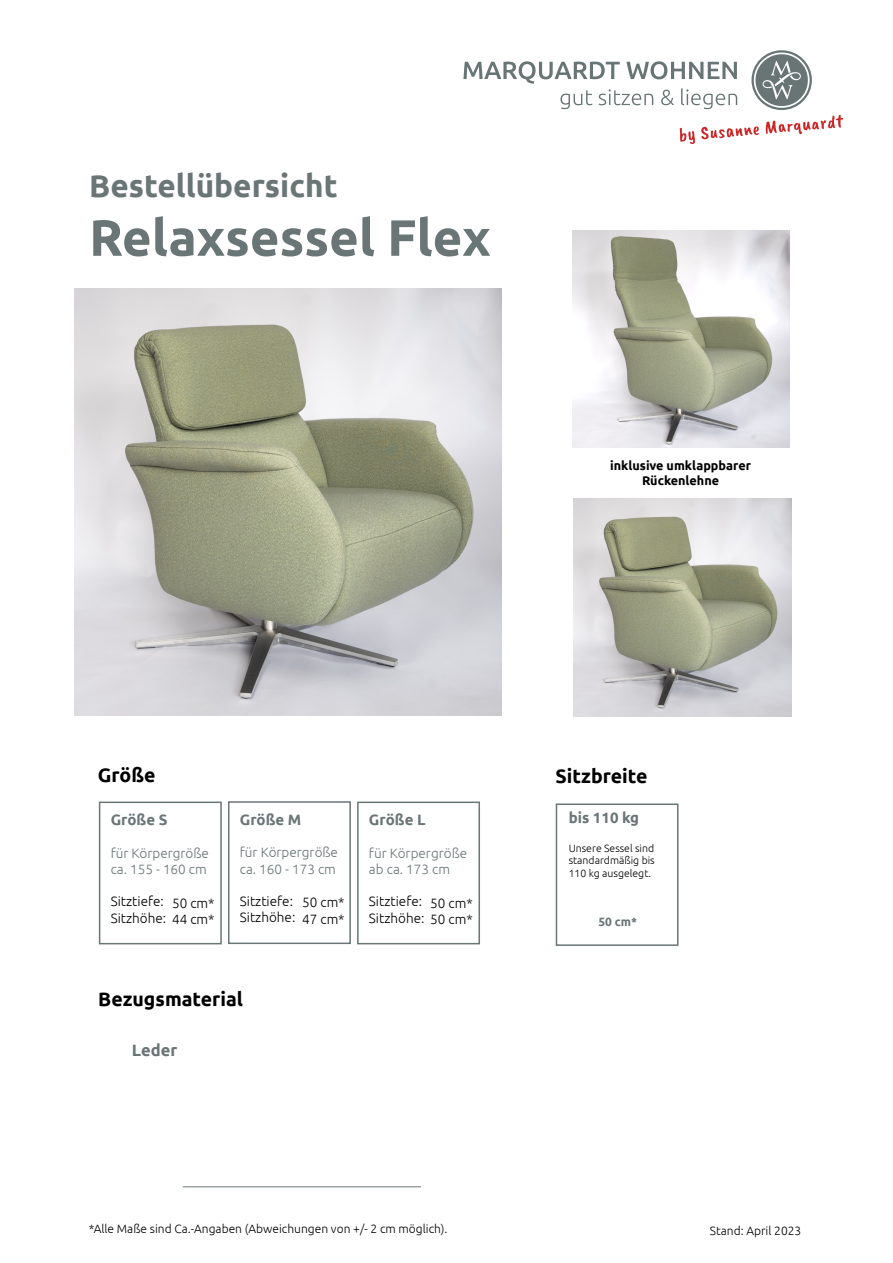
<style>
.page{position:relative;width:893px;height:1263px;background:#fff}
.page>*{position:absolute;margin:0;border:0;box-sizing:border-box;transform-origin:0 0}
.t1{font:700 51px "Ubuntu";color:#6a7576}
.t2{font:700 31.5px "Ubuntu";color:#6a7576}
.t3{font:700 19.5px "Ubuntu";color:#000}
.t4{font:700 16.5px "Ubuntu";color:#6a7576}
.t5{font:700 15px "Ubuntu";color:#6a7576}
.t6{font:300 13.5px/16.2px "Ubuntu";color:#000}
.t7{font:300 13.5px/16.2px "Ubuntu";color:#6a7576}
.t8{font:700 12.6px/15.1px "Ubuntu";color:#000;text-align:center}
.t9{font:300 12px "Ubuntu";color:#000}
.t10{font:700 12px "Ubuntu";color:#6a7576}
.t11{font:300 10.5px/12.6px "Ubuntu";color:#000;text-align:justify}
</style>
<div class="page">
<div style="left:556px;top:803px;width:122px;height:143px;border:2px solid #6a7576"></div>
<div style="left:99px;top:801px;width:123px;height:143px;border:2px solid #6a7576"></div>
<div style="left:228px;top:801px;width:123px;height:143px;border:2px solid #6a7576"></div>
<div style="left:357px;top:801px;width:123px;height:143px;border:2px solid #6a7576"></div>
<svg style="left:751px;top:50px;width:61px;height:60px"></svg>
<svg style="left:754px;top:53px;width:56px;height:55px"></svg>
<svg style="left:463px;top:61px;width:274px;height:48px"></svg>
<svg style="left:680px;top:128px;width:15px;height:16px"></svg>
<svg style="left:701px;top:126px;width:58px;height:13px"></svg>
<svg style="left:766px;top:115px;width:77px;height:19px"></svg>
<img style="left:75px;top:288px;width:427px;height:427px">
<img style="left:572px;top:231px;width:217px;height:217px">
<img style="left:573px;top:498px;width:218px;height:219px">
<hr style="left:183px;top:1186px;width:238px;height:1px;background:#6a7576">
<h2 class="t2" style="left:89px;top:167px;width:250px">Bestellübersicht</h2>
<h1 class="t1" style="left:89px;top:207px;width:403px">Relaxsessel Flex</h1>
<p class="t8" style="left:610px;top:458px;width:142px">inklusive umklappbarer<br>Rückenlehne</p>
<h3 class="t3" style="left:98px;top:763px;width:59px">Größe</h3>
<p class="t5" style="left:111px;top:811px;width:58px">Größe S</p>
<p class="t7" style="left:111px;top:844px;width:100px">für Körpergröße ca. 155 - 160 cm</p>
<p class="t6" style="left:111px;top:893px;width:57px">Sitztiefe:<br>Sitzhöhe:</p>
<p class="t6" style="left:172px;top:894px;width:44px">50 cm*<br>44 cm*</p>
<p class="t5" style="left:240px;top:811px;width:63px">Größe M</p>
<p class="t7" style="left:240px;top:844px;width:100px">für Körpergröße ca. 160 - 173 cm</p>
<p class="t6" style="left:240px;top:893px;width:57px">Sitztiefe:<br>Sitzhöhe:</p>
<p class="t6" style="left:302px;top:894px;width:44px">50 cm*<br>47 cm*</p>
<p class="t5" style="left:369px;top:811px;width:58px">Größe L</p>
<p class="t7" style="left:369px;top:844px;width:100px">für Körpergröße ab ca. 173 cm</p>
<p class="t6" style="left:369px;top:893px;width:57px">Sitztiefe:<br>Sitzhöhe:</p>
<p class="t6" style="left:430px;top:894px;width:44px">50 cm*<br>50 cm*</p>
<h3 class="t3" style="left:98px;top:987px;width:146px">Bezugsmaterial</h3>
<p class="t4" style="left:132px;top:1040px;width:47px">Leder</p>
<h3 class="t3" style="left:556px;top:764px;width:93px">Sitzbreite</h3>
<p class="t5" style="left:569px;top:808px;width:72px">bis 110 kg</p>
<p class="t11" style="left:569px;top:841px;width:88px">Unsere Sessel sind standardmäßig bis 110 kg ausgelegt.</p>
<p class="t10" style="left:598px;top:914px;width:40px">50 cm*</p>
<p class="t9" style="left:89px;top:1221px;width:360px">*Alle Maße sind Ca.-Angaben (Abweichungen von +/- 2 cm möglich).</p>
<p class="t9" style="left:710px;top:1223px;width:93px">Stand: April 2023</p>
</div>
